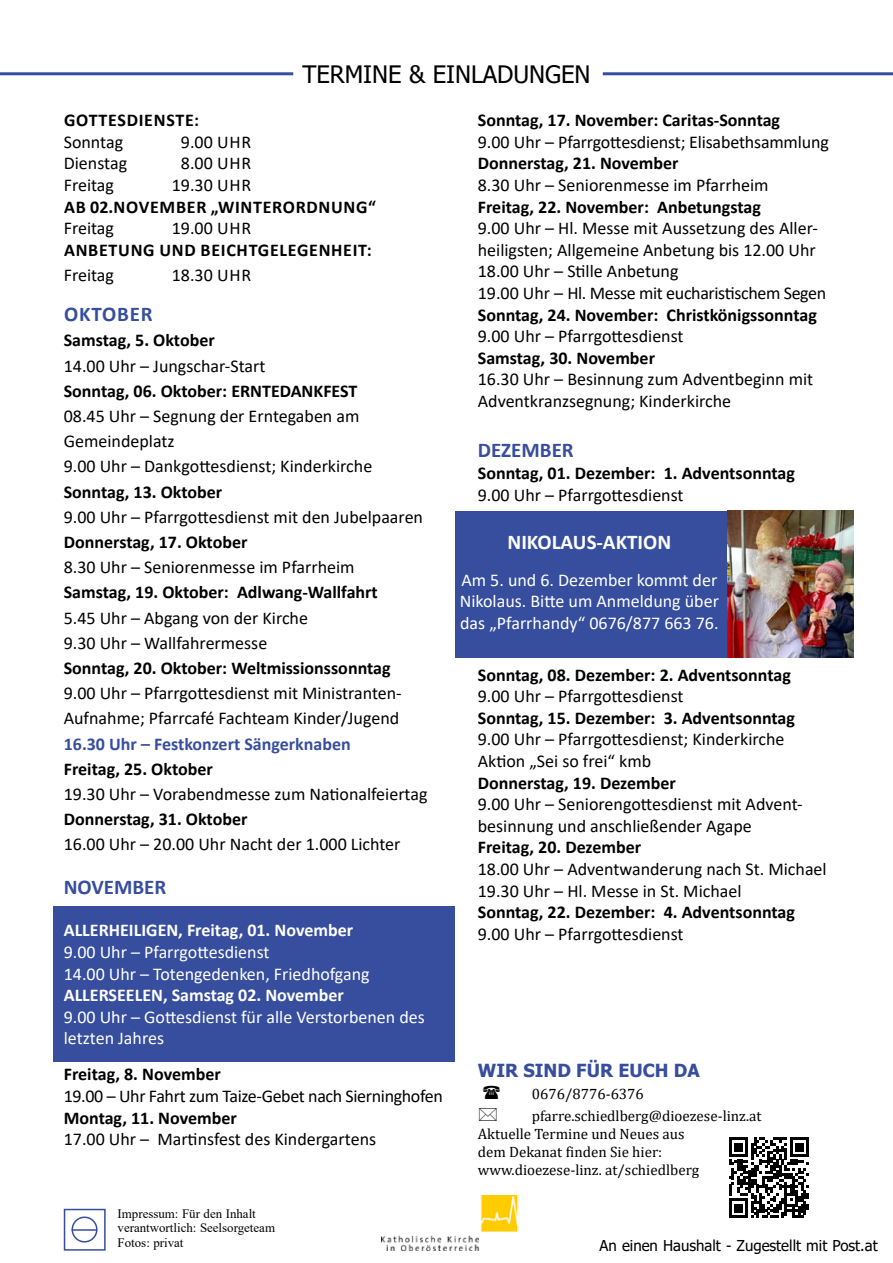
<style>
.page{position:relative;width:893px;height:1263px;background:#fff}
.page>*{position:absolute;margin:0;border:0;box-sizing:border-box;transform-origin:0 0}
.t1{font:24px "Tahoma";color:#000}
.Termine_Formatierung{font:700 21px "Calibri";color:#364e9d}
.Fließtext_neu{font:700 21px "Calibri";color:#fff}
.Termine_Formatierung-2{font:700 21px "Calibri";letter-spacing:.04em;color:#364e9d}
.Termine_Formatierung-3{font:18px/21.6px "Calibri";color:#000}
.Termine_Formatierung-4{font:700 18px "Calibri";color:#000}
.Termine_Formatierung-5{font:18px/21.6px "Calibri";color:#fff}
.Termine_Formatierung-6{font:18px "Calibri";letter-spacing:-.02em;color:#000}
.Fließtext_neu-2{font:18px/21.6px "Calibri";color:#fff;text-align:justify}
.Termine_Formatierung-7{font:700 18px "Calibri";letter-spacing:.04em;color:#000}
.Termine_Formatierung-8{font:700 18px "Calibri";color:#fff}
.Termine_Formatierung-9{font:700 18px "Calibri";color:#364e9d}
.t2{font:700 18px "Tahoma";color:#364e9d}
.t3{font:15px "Cambria";color:#000}
.stillos{font:15px "Tahoma";color:#000}
.stillos-2{font:12.9px "Times New Roman";color:#000}
.s1{color:#fff}
</style>
<div class="page">
<div style="left:53px;top:906px;width:402px;height:155px;background:#364e9d"></div>
<hr style="left:0;top:72px;width:293px;height:3px;background:#364e9d">
<hr style="left:603px;top:72px;width:290px;height:3px;background:#364e9d">
<svg style="left:729px;top:1137px;width:80px;height:81px"></svg>
<div style="left:64px;top:1209px;width:42px;height:41px;border:2px solid #364e9d"></div>
<div style="left:72px;top:1216px;width:26px;height:26px;border:2px solid #364e9d;border-radius:50%"></div>
<hr style="left:72px;top:1229px;width:25px;height:2px;background:#364e9d">
<img style="left:381px;top:1195px;width:138px;height:56px">
<div style="left:455px;top:511px;width:332px;height:147px;background:#364e9d"></div>
<img style="left:727px;top:511px;width:126px;height:147px">
<p class="t1" style="left:302px;top:58px;width:290px">TERMINE &amp; EINLADUNGEN</p>
<p class="Termine_Formatierung-7" style="left:64px;top:107px;width:136px">GOTTESDIENSTE:</p>
<p class="Termine_Formatierung-3" style="left:64px;top:131px;width:61px">Sonntag</p>
<p class="Termine_Formatierung-3" style="left:172px;top:131px;width:81px"><span class="s1">0</span>9.00 UHR</p>
<p class="Termine_Formatierung-3" style="left:64px;top:152px;width:65px">Dienstag</p>
<p class="Termine_Formatierung-3" style="left:172px;top:152px;width:81px"><span class="s1">0</span>8.00 UHR</p>
<p class="Termine_Formatierung-3" style="left:64px;top:174px;width:52px">Freitag</p>
<p class="Termine_Formatierung-3" style="left:172px;top:174px;width:81px">19.30 UHR</p>
<p class="Termine_Formatierung-7" style="left:64px;top:194px;width:313px">AB 02.NOVEMBER „WINTERORDNUNG“</p>
<p class="Termine_Formatierung-3" style="left:64px;top:217px;width:52px">Freitag</p>
<p class="Termine_Formatierung-3" style="left:172px;top:217px;width:81px">19.00 UHR</p>
<p class="Termine_Formatierung-7" style="left:64px;top:237px;width:309px">ANBETUNG UND BEICHTGELEGENHEIT:</p>
<p class="Termine_Formatierung-3" style="left:64px;top:264px;width:52px">Freitag</p>
<p class="Termine_Formatierung-3" style="left:172px;top:264px;width:81px">18.30 UHR</p>
<p class="Termine_Formatierung-2" style="left:64px;top:299px;width:90px">OKTOBER</p>
<p class="Termine_Formatierung-4" style="left:64px;top:328px;width:153px">Samstag, 5. Oktober</p>
<p class="Termine_Formatierung-3" style="left:64px;top:354px;width:203px">14.00 Uhr – Jungschar-Start</p>
<p class="Termine_Formatierung-4" style="left:64px;top:378px;width:295px">Sonntag, 06. Oktober: ERNTEDANKFEST</p>
<p class="Termine_Formatierung-3" style="left:64px;top:403px;width:297px;line-height:25.2px">08.45 Uhr – Segnung der Erntegaben am<br>Gemeindeplatz</p>
<p class="Termine_Formatierung-3" style="left:64px;top:455px;width:310px">9.00 Uhr – Dankgottesdienst; Kinderkirche</p>
<p class="Termine_Formatierung-4" style="left:64px;top:479px;width:160px">Sonntag, 13. Oktober</p>
<p class="Termine_Formatierung-3" style="left:64px;top:506px;width:361px">9.00 Uhr – Pfarrgottesdienst mit den Jubelpaaren</p>
<p class="Termine_Formatierung-4" style="left:64px;top:529px;width:185px">Donnerstag, 17. Oktober</p>
<p class="Termine_Formatierung-3" style="left:64px;top:556px;width:292px">8.30 Uhr – Seniorenmesse im Pfarrheim</p>
<p class="Termine_Formatierung-4" style="left:64px;top:580px;width:316px">Samstag, 19. Oktober: Adlwang-Wallfahrt</p>
<p class="Termine_Formatierung-3" style="left:64px;top:606px;width:246px">5.45 Uhr – Abgang von der Kirche</p>
<p class="Termine_Formatierung-3" style="left:64px;top:632px;width:205px">9.30 Uhr – Wallfahrermesse</p>
<p class="Termine_Formatierung-4" style="left:64px;top:655px;width:328px">Sonntag, 20. Oktober: Weltmissionssonntag</p>
<p class="Termine_Formatierung-3" style="left:64px;top:680px;width:339px;line-height:25.2px">9.00 Uhr – Pfarrgottesdienst mit Ministranten-<br>Aufnahme; Pfarrcafé Fachteam Kinder/Jugend</p>
<p class="Termine_Formatierung-9" style="left:64px;top:731px;width:289px">16.30 Uhr – Festkonzert Sängerknaben</p>
<p class="Termine_Formatierung-4" style="left:64px;top:756px;width:151px">Freitag, 25. Oktober</p>
<p class="Termine_Formatierung-3" style="left:64px;top:783px;width:365px">19.30 Uhr – Vorabendmesse zum Nationalfeiertag</p>
<p class="Termine_Formatierung-4" style="left:64px;top:806px;width:185px">Donnerstag, 31. Oktober</p>
<p class="Termine_Formatierung-3" style="left:64px;top:833px;width:338px">16.00 Uhr – 20.00 Uhr Nacht der 1.000 Lichter</p>
<p class="Termine_Formatierung" style="left:64px;top:872px;width:104px">NOVEMBER</p>
<p class="Termine_Formatierung-8" style="left:64px;top:917px;width:291px">ALLERHEILIGEN, Freitag, 01. November</p>
<p class="Termine_Formatierung-5" style="left:64px;top:941px;width:207px">9.00 Uhr – Pfarrgottesdienst</p>
<p class="Termine_Formatierung-5" style="left:64px;top:962px;width:307px">14.00 Uhr – Totengedenken, Friedhofgang</p>
<p class="Termine_Formatierung-8" style="left:64px;top:982px;width:282px">ALLERSEELEN, Samstag 02. November</p>
<p class="Termine_Formatierung-5" style="left:64px;top:1005px;width:363px">9.00 Uhr – Gottesdienst für alle Verstorbenen des letzten Jahres</p>
<p class="Termine_Formatierung-4" style="left:64px;top:1061px;width:159px">Freitag, 8. November</p>
<p class="Termine_Formatierung-6" style="left:64px;top:1083px;width:381px">19.00 – Uhr Fahrt zum Taize-Gebet nach Sierninghofen</p>
<p class="Termine_Formatierung-4" style="left:64px;top:1105px;width:175px">Montag, 11. November</p>
<p class="Termine_Formatierung-3" style="left:64px;top:1128px;width:314px">17.00 Uhr – Martinsfest des Kindergartens</p>
<p class="Termine_Formatierung-4" style="left:478px;top:107px;width:304px">Sonntag, 17. November: Caritas-Sonntag</p>
<p class="Termine_Formatierung-3" style="left:478px;top:131px;width:352px">9.00 Uhr – Pfarrgottesdienst; Elisabethsammlung</p>
<p class="Termine_Formatierung-4" style="left:478px;top:151px;width:202px">Donnerstag, 21. November</p>
<p class="Termine_Formatierung-3" style="left:478px;top:174px;width:292px">8.30 Uhr – Seniorenmesse im Pfarrheim</p>
<p class="Termine_Formatierung-4" style="left:478px;top:194px;width:285px">Freitag, 22. November: Anbetungstag</p>
<p class="Termine_Formatierung-3" style="left:478px;top:217px;width:342px">9.00 Uhr – Hl. Messe mit Aussetzung des Aller&shy;heiligsten; Allgemeine Anbetung bis 12.00 Uhr</p>
<p class="Termine_Formatierung-3" style="left:478px;top:260px;width:202px">18.00 Uhr – Stille Anbetung</p>
<p class="Termine_Formatierung-6" style="left:478px;top:281px;width:350px">19.00 Uhr – Hl. Messe mit eucharistischem Segen</p>
<p class="Termine_Formatierung-4" style="left:478px;top:302px;width:340px">Sonntag, 24. November: Christkönigssonntag</p>
<p class="Termine_Formatierung-3" style="left:478px;top:325px;width:207px">9.00 Uhr – Pfarrgottesdienst</p>
<p class="Termine_Formatierung-4" style="left:478px;top:345px;width:179px">Samstag, 30. November</p>
<p class="Termine_Formatierung-3" style="left:478px;top:368px;width:337px">16.30 Uhr – Besinnung zum Adventbeginn mit<br>Adventkranzsegnung; Kinderkirche</p>
<p class="Termine_Formatierung" style="left:478px;top:436px;width:97px">DEZEMBER</p>
<p class="Termine_Formatierung-4" style="left:478px;top:460px;width:319px">Sonntag, 01. Dezember: 1. Adventsonntag</p>
<p class="Termine_Formatierung-3" style="left:478px;top:483px;width:207px">9.00 Uhr – Pfarrgottesdienst</p>
<p class="Fließtext_neu" style="left:507px;top:527px;width:165px">NIKOLAUS-AKTION</p>
<p class="Fließtext_neu-2" style="left:460px;top:569px;width:261px">Am 5. und 6. Dezember kommt der Nikolaus. Bitte um Anmeldung über das „Pfarrhandy“ 0676/877 663 76.</p>
<p class="Termine_Formatierung-4" style="left:478px;top:662px;width:315px">Sonntag, 08. Dezember: 2. Adventsonntag</p>
<p class="Termine_Formatierung-3" style="left:478px;top:685px;width:207px">9.00 Uhr – Pfarrgottesdienst</p>
<p class="Termine_Formatierung-4" style="left:478px;top:705px;width:319px">Sonntag, 15. Dezember: 3. Adventsonntag</p>
<p class="Termine_Formatierung-3" style="left:478px;top:728px;width:308px">9.00 Uhr – Pfarrgottesdienst; Kinderkirche<br>Aktion „Sei so frei“ kmb</p>
<p class="Termine_Formatierung-4" style="left:478px;top:770px;width:199px">Donnerstag, 19. Dezember</p>
<p class="Termine_Formatierung-3" style="left:478px;top:793px;width:326px">9.00 Uhr – Seniorengottesdienst mit Advent&shy;besinnung und anschließender Agape</p>
<p class="Termine_Formatierung-4" style="left:478px;top:835px;width:165px">Freitag, 20. Dezember</p>
<p class="Termine_Formatierung-3" style="left:478px;top:858px;width:350px">18.00 Uhr – Adventwanderung nach St. Michael</p>
<p class="Termine_Formatierung-3" style="left:478px;top:879px;width:265px">19.30 Uhr – Hl. Messe in St. Michael</p>
<p class="Termine_Formatierung-4" style="left:478px;top:899px;width:319px">Sonntag, 22. Dezember: 4. Adventsonntag</p>
<p class="Termine_Formatierung-3" style="left:478px;top:923px;width:207px">9.00 Uhr – Pfarrgottesdienst</p>
<p class="t2" style="left:478px;top:1057px;width:223px">WIR SIND FÜR EUCH DA</p>
<p class="t3" style="left:532px;top:1085px;width:114px">0676/8776-6376</p>
<p class="t3" style="left:532px;top:1107px;width:231px">pfarre.schiedlberg@dioezese-linz.at</p>
<p class="t3" style="left:478px;top:1125px;width:208px">Aktuelle Termine und Neues aus</p>
<p class="t3" style="left:478px;top:1143px;width:186px">dem Dekanat finden Sie hier:</p>
<p class="t3" style="left:478px;top:1161px;width:223px">www.dioezese-linz. at/schiedlberg</p>
<p class="stillos-2" style="left:118px;top:1205px;width:140px">Impressum: Für den Inhalt</p>
<p class="stillos-2" style="left:118px;top:1218px;width:159px">verantwortlich: Seelsorgeteam</p>
<p class="stillos-2" style="left:118px;top:1234px;width:67px">Fotos: privat</p>
<p class="stillos" style="left:599px;top:1235px;width:280px">An einen Haushalt - Zugestellt mit Post.at</p>
</div>
